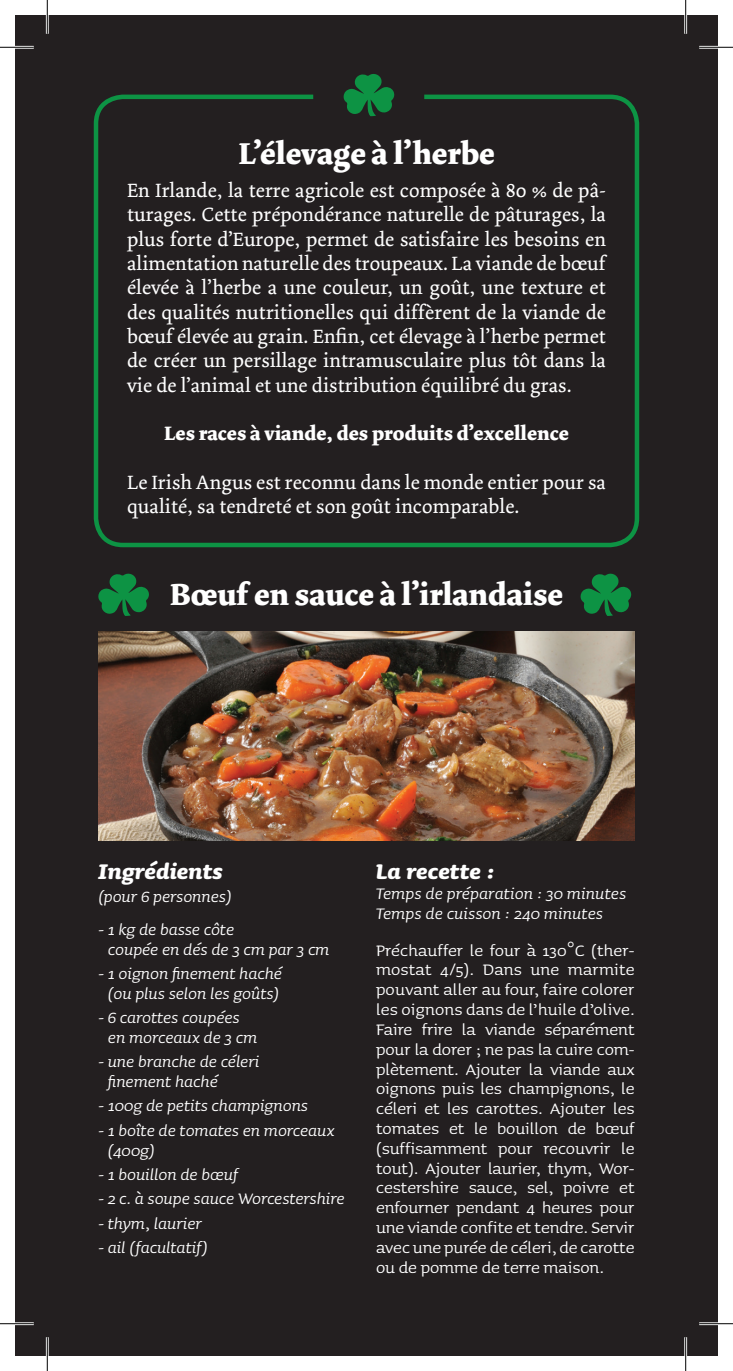
<style>
.page{position:relative;width:733px;height:1371px;background:#fff}
.page>*{position:absolute;margin:0;border:0;box-sizing:border-box;transform-origin:0 0}
.t1{font:700 31.5px "Dolly";color:#fff}
.t2{font:italic 700 27px "Sauna";letter-spacing:.005em;color:#fff}
.t3{font:20.25px/24.3px "Dolly";letter-spacing:.005em;color:#fff;text-align:justify}
.t4{font:20.25px/19.8px "Sauna";letter-spacing:-.005em;color:#fff;text-align:justify}
.t5{font:italic 20.25px "Sauna";letter-spacing:-.005em;color:#fff}
.t6{font:700 20.25px "Dolly";letter-spacing:.005em;color:#fff}
</style>
<div class="page">
<div style="left:15px;top:15px;width:702px;height:1340px;background:#231f20"></div>
<svg style="left:344px;top:74px;width:50px;height:42px"></svg>
<div style="left:94px;top:95px;width:545px;height:452px;border:4px solid #0d9344;border-radius:27px"></div>
<img style="left:98px;top:631px;width:536px;height:209px">
<svg style="left:580px;top:573px;width:51px;height:43px"></svg>
<svg style="left:98px;top:573px;width:51px;height:43px"></svg>
<hr style="left:0;top:46px;width:34px;height:3px;background:#fff">
<hr style="left:699px;top:46px;width:33px;height:3px;background:#fff">
<hr style="left:0;top:1321px;width:34px;height:3px;background:#fff">
<hr style="left:699px;top:1321px;width:33px;height:3px;background:#fff">
<hr style="left:46px;top:0;width:3px;height:34px;background:#fff">
<hr style="left:46px;top:1336px;width:3px;height:34px;background:#fff">
<hr style="left:684px;top:0;width:2px;height:34px;background:#fff">
<hr style="left:684px;top:1336px;width:2px;height:34px;background:#fff">
<hr style="left:0;top:47px;width:34px;height:1px;background:#000">
<hr style="left:699px;top:47px;width:33px;height:1px;background:#000">
<hr style="left:0;top:1322px;width:34px;height:1px;background:#000">
<hr style="left:699px;top:1322px;width:33px;height:1px;background:#000">
<hr style="left:47px;top:0;width:1px;height:34px;background:#000">
<hr style="left:47px;top:1336px;width:1px;height:34px;background:#000">
<hr style="left:685px;top:0;width:1px;height:34px;background:#000">
<hr style="left:685px;top:1336px;width:1px;height:34px;background:#000">
<p class="t1" style="left:238px;top:134px;width:257px">L’élevage à l’herbe</p>
<p class="t3" style="left:127px;top:179px;width:480px">En Irlande, la terre agricole est composée à 80 % de pâ&shy;turages. Cette prépondérance naturelle de pâturages, la plus forte d’Europe, permet de satisfaire les besoins en alimentation naturelle des troupeaux. La viande de bœuf élevée à l’herbe a une couleur, un goût, une texture et des qualités nutritionelles qui diffèrent de la viande de bœuf élevée au grain. Enfin, cet élevage à l’herbe permet de créer un persillage intramusculaire plus tôt dans la vie de l’animal et une distribution équilibré du gras.</p>
<p class="t6" style="left:164px;top:421px;width:406px">Les races à viande, des produits d’excellence</p>
<p class="t3" style="left:127px;top:470px;width:480px">Le Irish Angus est reconnu dans le monde entier pour sa qualité, sa tendreté et son goût incomparable.</p>
<p class="t1" style="left:170px;top:574px;width:394px">Bœuf en sauce à l’irlandaise</p>
<p class="t2" style="left:98px;top:857px;width:126px">Ingrédients</p>
<p class="t5" style="left:98px;top:885px;width:135px">(pour 6 personnes)</p>
<p class="t5" style="left:98px;top:918px;width:137px">- 1 kg de basse côte</p>
<p class="t5" style="left:108px;top:938px;width:223px">coupée en dés de 3 cm par 3 cm</p>
<p class="t5" style="left:98px;top:962px;width:185px">- 1 oignon finement haché</p>
<p class="t5" style="left:108px;top:982px;width:173px">(ou plus selon les goûts)</p>
<p class="t5" style="left:98px;top:1006px;width:143px">- 6 carottes coupées</p>
<p class="t5" style="left:108px;top:1026px;width:151px">en morceaux de 3 cm</p>
<p class="t5" style="left:98px;top:1050px;width:163px">- une branche de céleri</p>
<p class="t5" style="left:108px;top:1070px;width:111px">finement haché</p>
<p class="t5" style="left:98px;top:1094px;width:211px">- 100g de petits champignons</p>
<p class="t5" style="left:98px;top:1119px;width:238px">- 1 boîte de tomates en morceaux</p>
<p class="t5" style="left:108px;top:1138px;width:48px">(400g)</p>
<p class="t5" style="left:98px;top:1163px;width:141px">- 1 bouillon de bœuf</p>
<p class="t5" style="left:98px;top:1187px;width:248px">- 2 c. à soupe sauce Worcestershire</p>
<p class="t5" style="left:98px;top:1211px;width:105px">- thym, laurier</p>
<p class="t5" style="left:98px;top:1236px;width:111px">- ail (facultatif)</p>
<p class="t2" style="left:376px;top:857px;width:120px">La recette :</p>
<p class="t5" style="left:376px;top:882px;width:251px">Temps de préparation : 30 minutes</p>
<p class="t5" style="left:376px;top:902px;width:228px">Temps de cuisson : 240 minutes</p>
<p class="t4" style="left:376px;top:940px;width:260px">Préchauffer le four à 130°C (ther&shy;mostat 4/5). Dans une marmite pouvant aller au four, faire colorer les oignons dans de l’huile d’olive.</p>
<p class="t4" style="left:376px;top:1019px;width:260px">Faire frire la viande séparément pour la dorer ; ne pas la cuire com&shy;plètement. Ajouter la viande aux oignons puis les champignons, le céleri et les carottes. Ajouter les tomates et le bouillon de bœuf (suffisamment pour recouvrir le tout). Ajouter laurier, thym, Wor&shy;cestershire sauce, sel, poivre et enfourner pendant 4 heures pour une viande confite et tendre. Servir avec une purée de céleri, de carotte ou de pomme de terre maison.</p>
</div>
